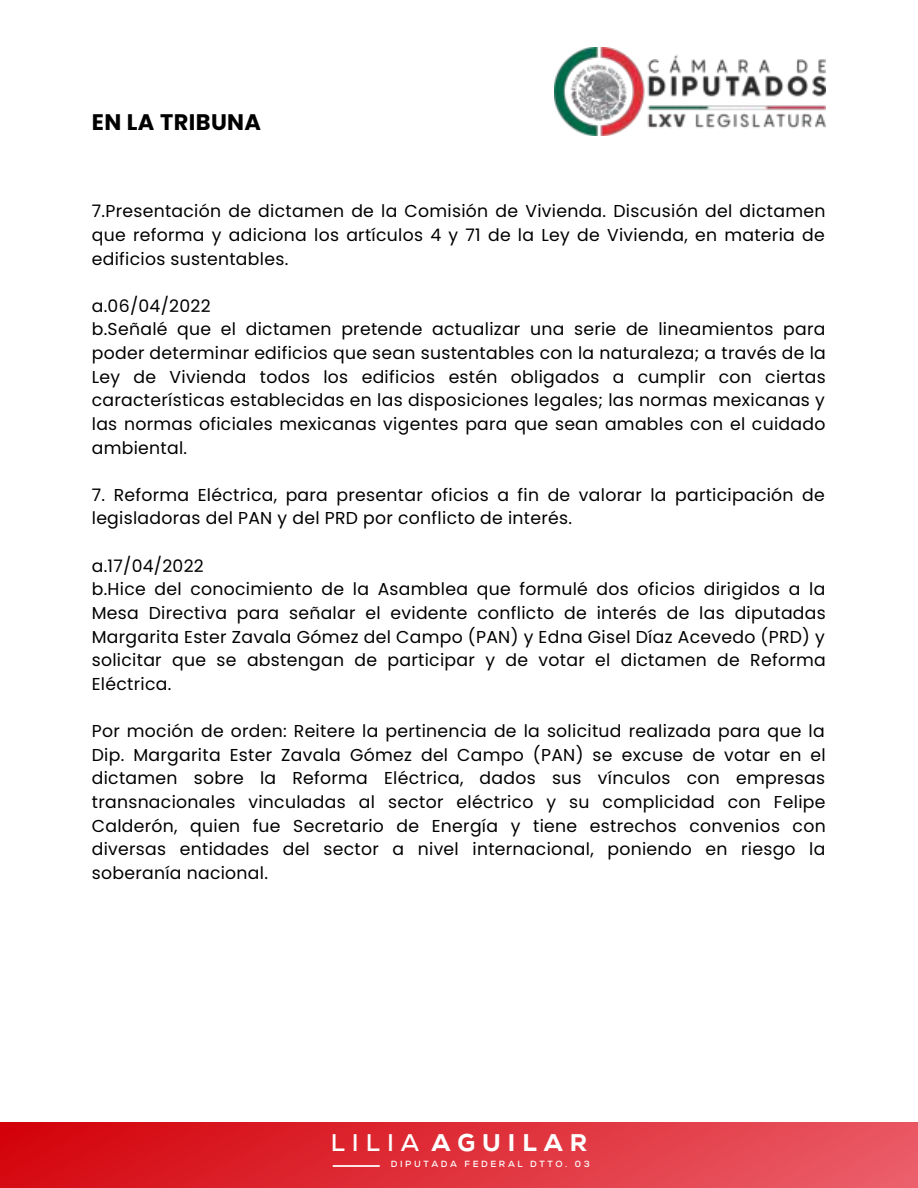
<style>
.page{position:relative;width:918px;height:1188px;background:#fff}
.page>*{position:absolute;margin:0;border:0;box-sizing:border-box;transform-origin:0 0}
.t1{font:800 24.15px "Nexa";letter-spacing:.29em;color:#fff}
.t2{font:700 22.5px "Poppins";letter-spacing:.015em;color:#000}
.t3{font:17.25px/23.7px "Poppins";letter-spacing:.015em;color:#000}
.t4{font:700 9px "Nexa";letter-spacing:.29em;color:#fff}
.s1{font-weight:700}
</style>
<div class="page">
<div style="left:1px;top:1123px;width:916px;height:65px;background:linear-gradient(to right,#d4050d,#ea5b67)"></div>
<hr style="left:333px;top:1165px;width:47px;height:2px;background:#fff">
<img style="left:555px;top:48px;width:271px;height:87px">
<h2 class="t2" style="left:92px;top:109px;width:171px">EN LA TRIBUNA</h2>
<p class="t3" style="left:92px;top:200px;width:735px;text-align:justify">7.Presentación de dictamen de la Comisión de Vivienda. Discusión del dictamen que reforma y adiciona los artículos 4 y 71 de la Ley de Vivienda, en materia de edificios sustentables.</p>
<p class="t3" style="left:92px;top:294px;width:736px">a.06/04/2022<br>b.Señalé que el dictamen pretende actualizar una serie de lineamientos para poder determinar edificios que sean sustentables con la naturaleza; a través de la Ley de Vivienda todos los edificios estén obligados a cumplir con ciertas características establecidas en las disposiciones legales; las normas mexicanas y las normas oficiales mexicanas vigentes para que sean amables con el cuidado ambiental.</p>
<p class="t3" style="left:92px;top:483px;width:735px">7. Reforma Eléctrica, para presentar oficios a fin de valorar la participación de legisladoras del PAN y del PRD por conflicto de interés.</p>
<p class="t3" style="left:92px;top:554px;width:736px">a.17/04/2022<br>b.Hice del conocimiento de la Asamblea que formulé dos oficios dirigidos a la Mesa Directiva para señalar el evidente conflicto de interés de las diputadas Margarita Ester Zavala Gómez del Campo (PAN) y Edna Gisel Díaz Acevedo (PRD) y solicitar que se abstengan de participar y de votar el dictamen de Reforma Eléctrica.</p>
<p class="t3" style="left:92px;top:719px;width:736px;text-align:justify">Por moción de orden: Reitere la pertinencia de la solicitud realizada para que la Dip. Margarita Ester Zavala Gómez del Campo (PAN) se excuse de votar en el dictamen sobre la Reforma Eléctrica, dados sus vínculos con empresas transnacionales vinculadas al sector eléctrico y su complicidad con Felipe Calderón, quien fue Secretario de Energía y tiene estrechos convenios con diversas entidades del sector a nivel internacional, poniendo en riesgo la soberanía nacional.</p>
<h1 class="t1" style="left:331px;top:1127px;width:258px"><span class="s1">LILIA</span> AGUILAR</h1>
<p class="t4" style="left:391px;top:1158px;width:200px">DIPUTADA FEDERAL DTTO. 03</p>
</div>
